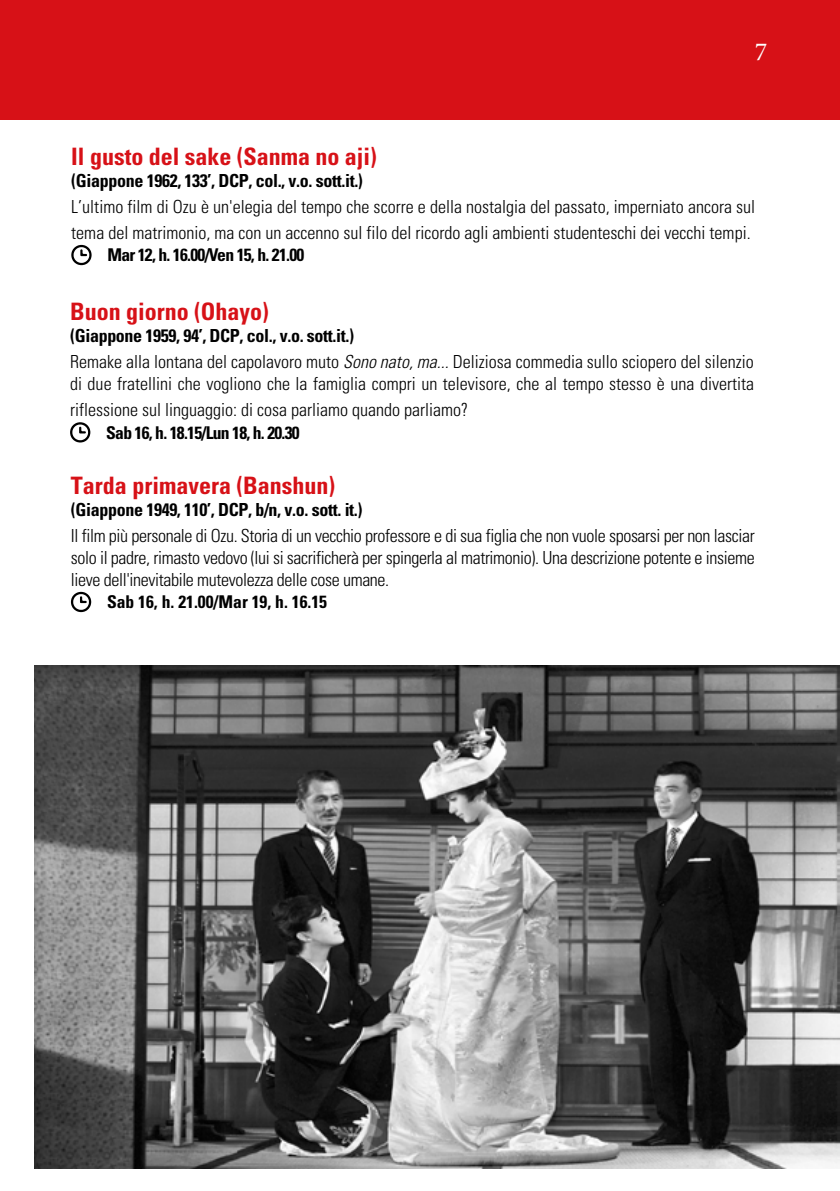
<style>
.page{position:relative;width:840px;height:1191px;background:#fff}
.page>*{position:absolute;margin:0;border:0;box-sizing:border-box;transform-origin:0 0}
.t1{font:26px "Minion Pro";color:#fff}
.t2{font:700 condensed 24px "Univers";color:#d71117}
.t3{font:300 condensed 18px/26px "Univers";color:#000}
.t4{font:700 condensed 18px "Univers";letter-spacing:-.02em;color:#000}
.t5{font:700 condensed 17.6px "Univers";letter-spacing:-.04em;color:#000}
.t6{font:700 condensed 17.6px "Univers";color:#000}
.s1{font-weight:700}
.s2{font-style:italic}
</style>
<div class="page">
<img style="left:34px;top:665px;width:805px;height:503px">
<div style="left:0;top:0;width:839px;height:119px;background:#d71117"></div>
<h1 class="t1" style="left:754px;top:35px;width:14px">7</h1>
<h2 class="t2" style="left:71px;top:142px;width:307px">Il gusto del sake (Sanma no aji)</h2>
<p class="t4" style="left:71px;top:170px;width:293px">(Giappone 1962, 133’, DCP, col., v.o. sott.it.)</p>
<p class="t3" style="left:71px;top:194px;width:685px">L’ultimo film di Ozu è un'elegia del tempo che scorre e della nostalgia del passato, imperniato ancora sul tema del matrimonio, ma con un accenno sul filo del ricordo agli ambienti studenteschi dei vecchi tempi.</p>
<p class="t5" style="left:107px;top:244px;width:198px">Mar 12, h. 16.00/Ven 15, h. 21.00</p>
<h2 class="t2" style="left:70px;top:297px;width:200px">Buon giorno (Ohayo)</h2>
<p class="t3" style="left:70px;top:323px;width:685px"><span class="s1">(Giappone 1959, 94’, DCP, col., v.o. sott.it.)<br></span>Remake alla lontana del capolavoro muto <span class="s2">Sono nato, ma...</span> Deliziosa commedia sullo sciopero del silenzio</p>
<p class="t3" style="left:70px;top:371px;width:685px">di due fratellini che vogliono che la famiglia compri un televisore, che al tempo stesso è una divertita riflessione sul linguaggio: di cosa parliamo quando parliamo?</p>
<p class="t5" style="left:106px;top:421px;width:195px">Sab 16, h. 18.15/Lun 18, h. 20.30</p>
<h2 class="t2" style="left:71px;top:471px;width:265px">Tarda primavera (Banshun)</h2>
<p class="t4" style="left:71px;top:498px;width:293px">(Giappone 1949, 110’, DCP, b/n, v.o. sott. it.)</p>
<p class="t3" style="left:71px;top:525px;width:685px;line-height:22px;text-align:justify">Il film più personale di Ozu. Storia di un vecchio professore e di sua figlia che non vuole sposarsi per non lasciar solo il padre, rimasto vedovo (lui si sacrificherà per spingerla al matrimonio). Una descrizione potente e insieme lieve dell'inevitabile mutevolezza delle cose umane.</p>
<p class="t6" style="left:107px;top:591px;width:221px">Sab 16, h. 21.00/Mar 19, h. 16.15</p>
</div>
